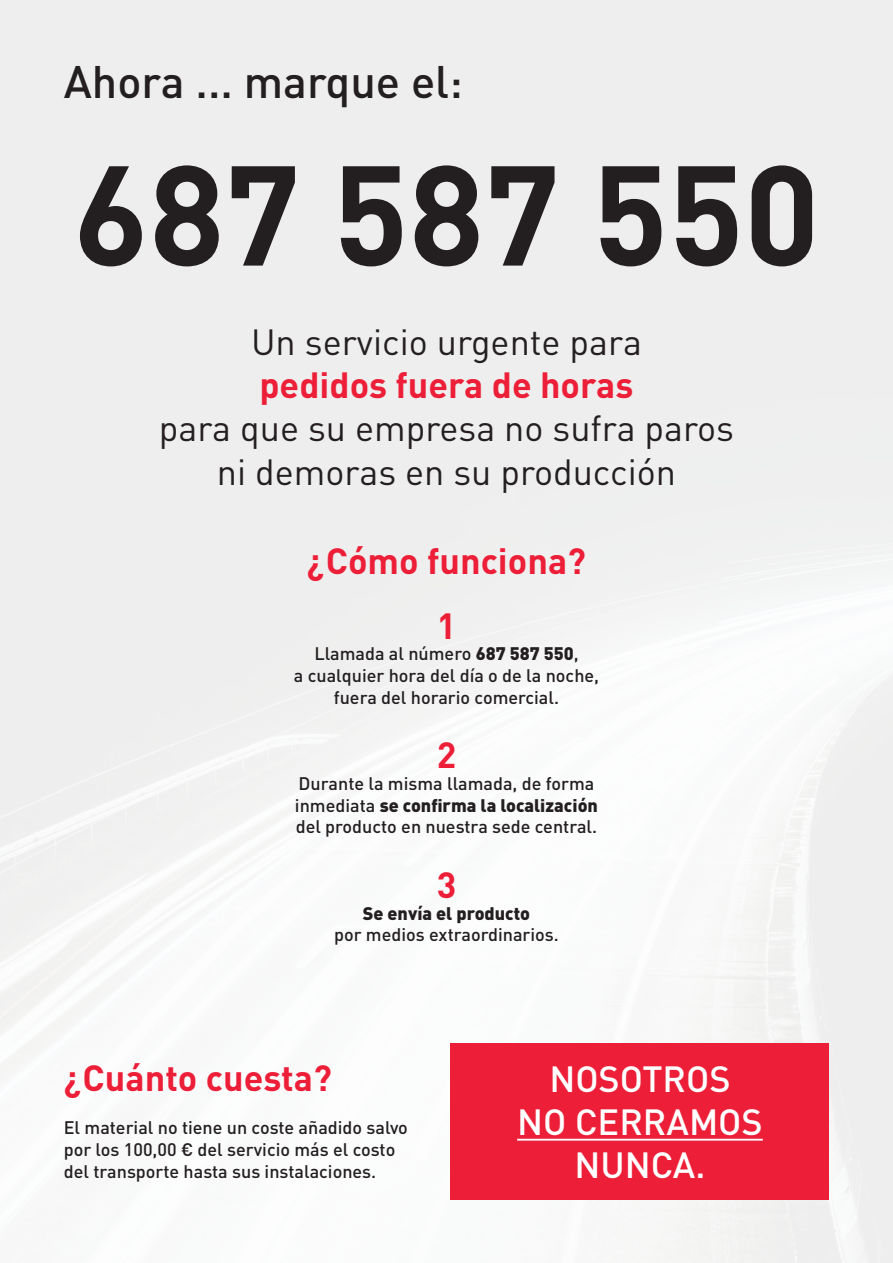
<style>
.page{position:relative;width:893px;height:1263px;background:#fff}
.page>*{position:absolute;margin:0;border:0;box-sizing:border-box;transform-origin:0 0}
.t1{font:700 139.5px "DIN Pro";color:#231f20}
.t2{font:500 45px "DIN Pro";color:#231f20}
.t3{font:36px "DIN Pro";color:#231f20}
.t4{font:700 36px "DIN Pro";color:#ed1e37}
.t5{font:500 36px "DIN Pro";color:#fff}
.t6{font:500 18px "DIN Pro";color:#231f20}
.t7{font:900 18px "DIN Pro";color:#231f20}
.s1{font-weight:900}
.s2{font-weight:500}
</style>
<div class="page">
<img style="left:0;top:0;width:893px;height:1263px">
<div style="left:451px;top:1043px;width:378px;height:156px;background:#ed1e37"></div>
<hr style="left:517px;top:1139px;width:246px;height:1px;background:#fff">
<p class="t2" style="left:64px;top:51px;width:401px">Ahora ... marque el:</p>
<p class="t1" style="left:73px;top:120px;width:748px">687 587 550</p>
<p class="t3" style="left:251px;top:317px;width:392px">Un servicio urgente para</p>
<p class="t4" style="left:259px;top:361px;width:375px">pedidos fuera de horas</p>
<p class="t3" style="left:159px;top:404px;width:577px">para que su empresa no sufra paros</p>
<p class="t3" style="left:217px;top:447px;width:461px">ni demoras en su producción</p>
<p class="t4" style="left:307px;top:536px;width:281px">¿Cómo funciona?</p>
<p class="t4" style="left:437px;top:601px;width:21px">1</p>
<p class="t6" style="left:314px;top:642px;width:266px">Llamada al número <span class="s1">687 587 550</span>,</p>
<p class="t6" style="left:294px;top:663px;width:307px">a cualquier hora del día o de la noche,</p>
<p class="t6" style="left:334px;top:685px;width:227px">fuera del horario comercial.</p>
<p class="t4" style="left:437px;top:731px;width:21px">2</p>
<p class="t6" style="left:299px;top:771px;width:297px">Durante la misma llamada, de forma</p>
<p class="t7" style="left:295px;top:793px;width:304px"><span class="s2">inmediata</span> se confirma la localización</p>
<p class="t6" style="left:296px;top:814px;width:303px">del producto en nuestra sede central.</p>
<p class="t4" style="left:437px;top:860px;width:21px">3</p>
<p class="t7" style="left:363px;top:901px;width:169px">Se envía el producto</p>
<p class="t6" style="left:334px;top:922px;width:226px">por medios extraordinarios.</p>
<p class="t4" style="left:64px;top:1054px;width:270px">¿Cuánto cuesta?</p>
<p class="t6" style="left:64px;top:1116px;width:346px">El material no tiene un coste añadido salvo</p>
<p class="t6" style="left:64px;top:1137px;width:333px">por los 100,00 € del servicio más el costo</p>
<p class="t6" style="left:64px;top:1159px;width:314px">del transporte hasta sus instalaciones.</p>
<p class="t5" style="left:549px;top:1054px;width:183px">NOSOTROS</p>
<p class="t5" style="left:517px;top:1097px;width:247px">NO CERRAMOS</p>
<p class="t5" style="left:574px;top:1140px;width:133px">NUNCA.</p>
</div>
